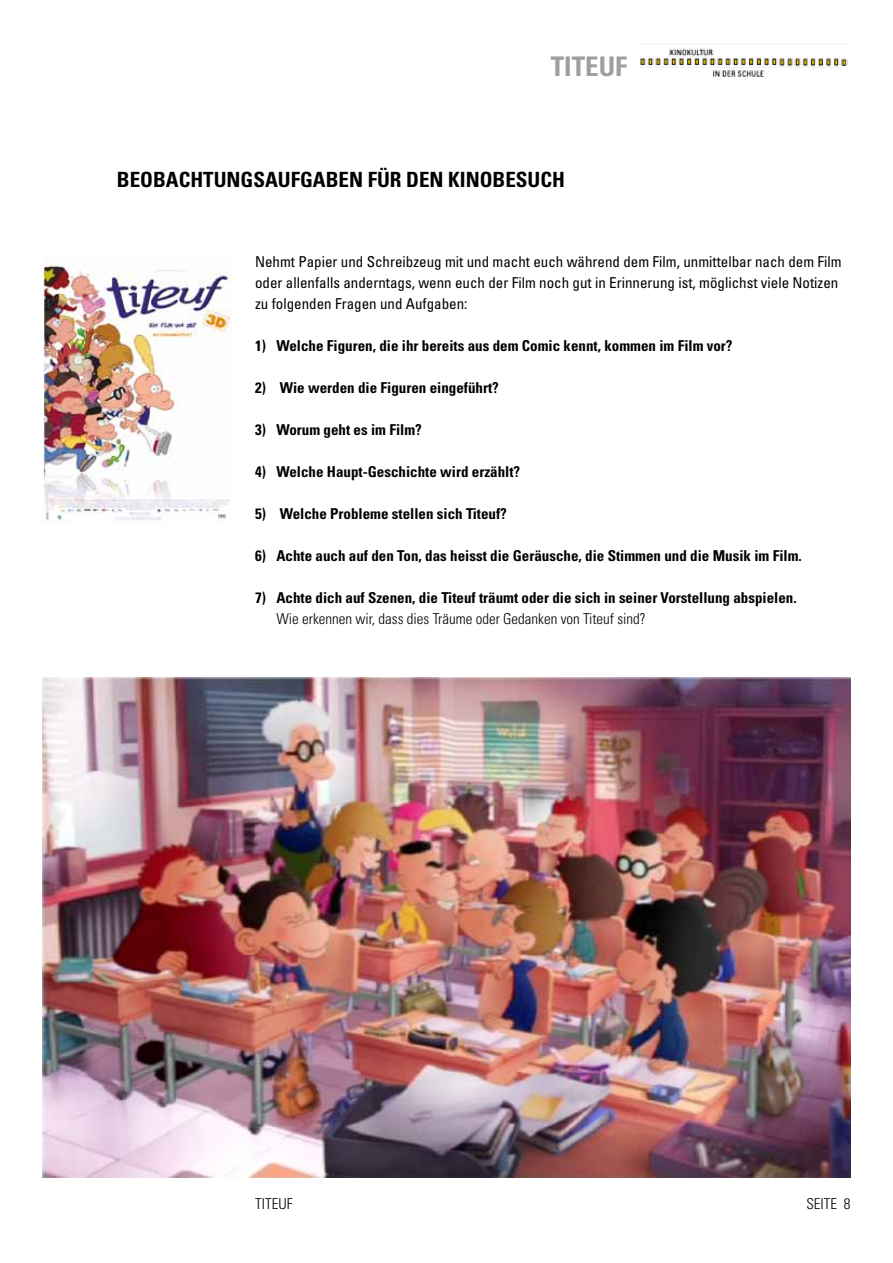
<style>
.page{position:relative;width:893px;height:1263px;background:#fff}
.page>*{position:absolute;margin:0;border:0;box-sizing:border-box;transform-origin:0 0}
.t1{font:700 condensed 27px "Univers";color:#9c9e9f}
.t2{font:700 condensed 21px "Univers";color:#000}
.t3{font:700 condensed 21px "Univers";letter-spacing:.055em;color:#000}
.t4{font:700 condensed 15px "Univers";color:#000}
.t5{font:condensed 15px/21px "Univers";color:#000}
.t6{font:300 condensed 15px "Univers";color:#000}
</style>
<div class="page">
<img style="left:639px;top:43px;width:208px;height:34px">
<img style="left:43px;top:255px;width:189px;height:269px">
<img style="left:43px;top:678px;width:807px;height:500px">
<h1 class="t1" style="left:551px;top:49px;width:78px">TITEUF</h1>
<h2 class="t2" style="left:117px;top:166px;width:87px">Beo bachtun</h2>
<h2 class="t3" style="left:241px;top:166px;width:139px">gsaufgaben für</h2>
<h2 class="t2" style="left:406px;top:166px;width:13px">den</h2>
<h2 class="t2" style="left:448px;top:166px;width:12px">Kino</h2>
<h2 class="t2" style="left:493px;top:166px;width:71px">besuch</h2>
<p class="t5" style="left:255px;top:251px;width:588px">Nehmt Papier und Schreibzeug mit und macht euch während dem Film, unmittelbar nach dem Film oder allenfalls anderntags, wenn euch der Film noch gut in Erinnerung ist, möglichst viele Notizen zu folgenden Fragen und Aufgaben:</p>
<p class="t4" style="left:255px;top:337px;width:479px">1) Welche Figuren, die ihr bereits aus dem Comic kennt, kommen im Film vor?</p>
<p class="t4" style="left:255px;top:379px;width:245px">2) Wie werden die Figuren eingeführt?</p>
<p class="t4" style="left:255px;top:421px;width:168px">3) Worum geht es im Film?</p>
<p class="t4" style="left:255px;top:463px;width:267px">4) Welche Haupt-Geschichte wird erzählt?</p>
<p class="t4" style="left:255px;top:505px;width:253px">5) Welche Probleme stellen sich Titeuf?</p>
<p class="t4" style="left:255px;top:547px;width:548px">6) Achte auch auf den Ton, das heisst die Geräusche, die Stimmen und die Musik im Film.</p>
<p class="t4" style="left:255px;top:589px;width:543px">7) Achte dich auf Szenen, die Titeuf träumt oder die sich in seiner Vorstellung abspielen.</p>
<p class="t6" style="left:276px;top:610px;width:371px">Wie erkennen wir, dass dies Träume oder Gedanken von Titeuf sind?</p>
<p class="t6" style="left:255px;top:1195px;width:39px">TITEUF</p>
<p class="t6" style="left:806px;top:1195px;width:46px">SEITE 8</p>
</div>
